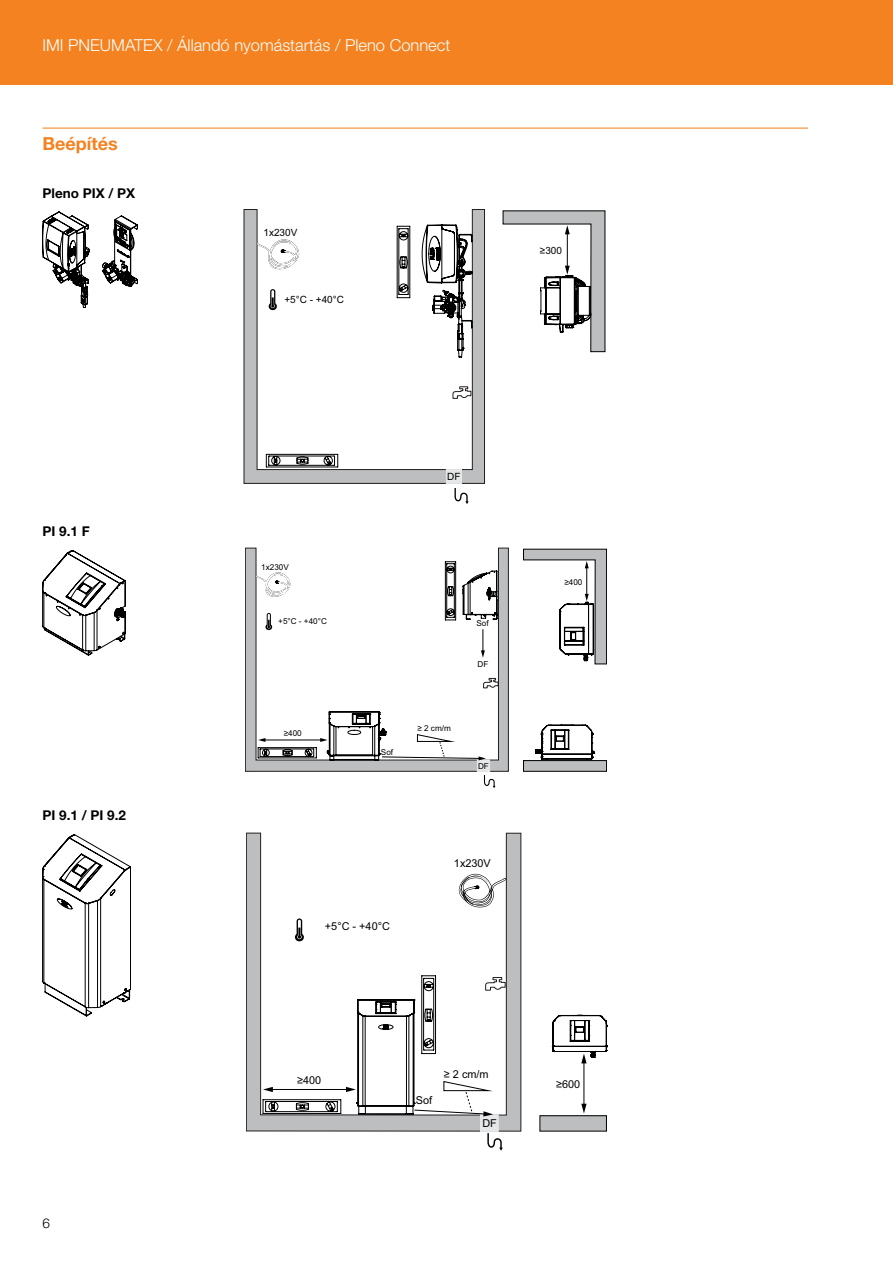
<style>
.page{position:relative;width:893px;height:1263px;background:#fff}
.page>*{position:absolute;margin:0;border:0;box-sizing:border-box;transform-origin:0 0}
.t1{font:700 18px "Helvetica Neue LTW1 G";color:#f58220}
.t2{font:300 16.5px "Helvetica Neue LTW1 G";color:#fff}
.t3{font:700 13.5px "Helvetica Neue LTW1 G";color:#000}
.t4{font:300 13.5px "Helvetica Neue LTW1 G";color:#000}
.t5{font:10.95px "Arial";color:#000}
.t6{font:10.05px "Arial";color:#000}
.t7{font:8.1px "Arial";color:#000}
</style>
<div class="page">
<div style="left:0;top:0;width:893px;height:85px;background:#f58220"></div>
<hr style="left:43px;top:128px;width:765px;height:1px;background:#f58220">
<svg style="left:43px;top:212px;width:95px;height:96px"></svg>
<svg style="left:454px;top:488px;width:15px;height:16px"></svg>
<svg style="left:244px;top:209px;width:241px;height:275px"></svg>
<div style="left:446px;top:469px;width:16px;height:15px;background:#e6e7e8"></div>
<svg style="left:256px;top:226px;width:154px;height:241px"></svg>
<svg style="left:422px;top:210px;width:183px;height:147px"></svg>
<svg style="left:43px;top:550px;width:83px;height:105px"></svg>
<div style="left:523px;top:760px;width:84px;height:11px;background:#bcbec0"></div>
<div style="left:523px;top:760px;width:84px;height:11px;border:1px solid #000"></div>
<svg style="left:483px;top:775px;width:12px;height:13px"></svg>
<svg style="left:245px;top:548px;width:264px;height:224px"></svg>
<div style="left:477px;top:760px;width:13px;height:11px;background:#e6e7e8"></div>
<div style="left:477px;top:760px;width:13px;height:12px;border:1px solid #e6e7e8"></div>
<svg style="left:255px;top:549px;width:352px;height:211px"></svg>
<svg style="left:43px;top:834px;width:88px;height:182px"></svg>
<div style="left:540px;top:1116px;width:66px;height:15px;background:#bcbec0"></div>
<div style="left:540px;top:1115px;width:67px;height:16px;border:1px solid #000"></div>
<svg style="left:487px;top:1133px;width:16px;height:18px"></svg>
<svg style="left:246px;top:833px;width:275px;height:299px"></svg>
<div style="left:480px;top:1114px;width:18px;height:17px;background:#e6e7e8"></div>
<hr style="left:583px;top:1062px;width:1px;height:43px;background:#000">
<svg style="left:581px;top:1104px;width:6px;height:9px"></svg>
<svg style="left:552px;top:1015px;width:55px;height:48px"></svg>
<svg style="left:262px;top:975px;width:244px;height:141px"></svg>
<p class="t2" style="left:43px;top:35px;width:409px">IMI PNEUMATEX / Állandó nyomástartás / Pleno Connect</p>
<p class="t1" style="left:43px;top:132px;width:77px">Beépítés</p>
<p class="t3" style="left:43px;top:184px;width:94px">Pleno PIX / PX</p>
<p class="t6" style="left:263px;top:226px;width:35px">1x230V</p>
<p class="t6" style="left:284px;top:293px;width:61px">+5°C - +40°C</p>
<p class="t6" style="left:540px;top:244px;width:24px">≥300</p>
<p class="t3" style="left:43px;top:523px;width:49px">PI 9.1 F</p>
<p class="t3" style="left:43px;top:807px;width:85px">PI 9.1 / PI 9.2</p>
<p class="t4" style="left:43px;top:1215px;width:9px">6</p>
<p class="t7" style="left:261px;top:561px;width:29px">1x230V</p>
<p class="t7" style="left:278px;top:616px;width:50px">+5°C - +40°C</p>
<p class="t7" style="left:284px;top:727px;width:20px">≥400</p>
<p class="t6" style="left:447px;top:470px;width:15px">DF</p>
<p class="t7" style="left:381px;top:746px;width:14px">Sof</p>
<p class="t7" style="left:417px;top:723px;width:35px">≥ 2 cm/m</p>
<p class="t7" style="left:476px;top:618px;width:14px">Sof</p>
<p class="t7" style="left:478px;top:658px;width:12px">DF</p>
<p class="t7" style="left:478px;top:760px;width:12px">DF</p>
<p class="t5" style="left:325px;top:918px;width:67px">+5°C - +40°C</p>
<p class="t5" style="left:454px;top:856px;width:38px">1x230V</p>
<p class="t5" style="left:297px;top:1073px;width:26px">≥400</p>
<p class="t5" style="left:416px;top:1092px;width:18px">Sof</p>
<p class="t5" style="left:444px;top:1066px;width:46px">≥ 2 cm/m</p>
<p class="t5" style="left:482px;top:1115px;width:16px">DF</p>
<p class="t7" style="left:564px;top:576px;width:20px">≥400</p>
<p class="t5" style="left:556px;top:1076px;width:26px">≥600</p>
</div>
